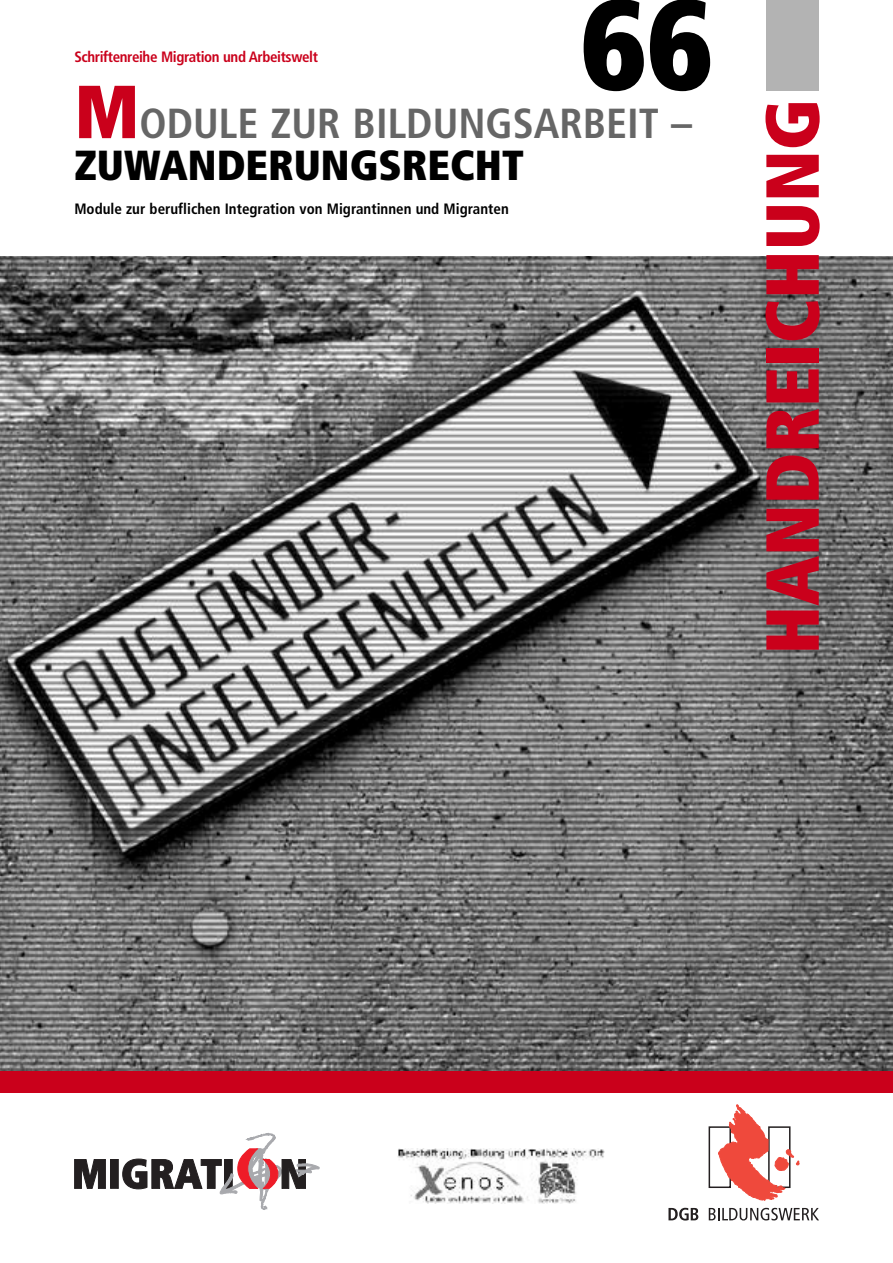
<style>
.page{position:relative;width:893px;height:1263px;background:#fff}
.page>*{position:absolute;margin:0;border:0;box-sizing:border-box;transform-origin:0 0}
.t1{font:900 condensed 127.5px "Frutiger";color:#000}
.t2{font:900 condensed 75px "Frutiger";color:#ca001b}
.t3{font:700 condensed 42px/42px "Frutiger";color:#666}
.t4{font:700 condensed 15px "Frutiger";color:#000}
.t5{font:700 condensed 15px "Frutiger";letter-spacing:-.025em;color:#ca001b}
.s1{font-weight:900;font-size:75px;color:#ca001b}
.s2{font-weight:900;color:#000}
</style>
<div class="page">
<img style="left:0;top:256px;width:893px;height:815px">
<div style="left:766px;top:0;width:53px;height:91px;background:#b3b3b3"></div>
<img style="left:397px;top:1149px;width:207px;height:54px">
<svg style="left:74px;top:1159px;width:32px;height:30px"></svg>
<div style="left:111px;top:1159px;width:7px;height:29px;background:#231f20"></div>
<div style="left:110px;top:1159px;width:8px;height:29px;border:1px solid #231f20"></div>
<svg style="left:122px;top:1133px;width:197px;height:77px"></svg>
<svg style="left:668px;top:1208px;width:30px;height:12px"></svg>
<svg style="left:709px;top:1208px;width:110px;height:12px"></svg>
<div style="left:709px;top:1126px;width:22px;height:62px;border:2px solid #231f20"></div>
<svg style="left:718px;top:1105px;width:81px;height:95px"></svg>
<div style="left:0;top:1071px;width:893px;height:22px;background:#ca001b"></div>
<h1 class="t1" style="left:581px;top:-6px;width:134px">66</h1>
<p class="t5" style="left:74px;top:51px;width:245px">Schriftenreihe Migration und Arbeitswelt</p>
<h3 class="t3" style="left:74px;top:106px;width:619px"><span class="s1">M</span>ODULE ZUR BILDUNGSARBEIT –<br><span class="s2">ZUWANDERUNGSRECHT</span></h3>
<p class="t4" style="left:74px;top:202px;width:436px">Module zur beruflichen Integration von Migrantinnen und Migranten</p>
<h2 class="t2" style="left:762px;top:654px;width:557px;rotate:-90deg">HANDREICHUNG</h2>
</div>
